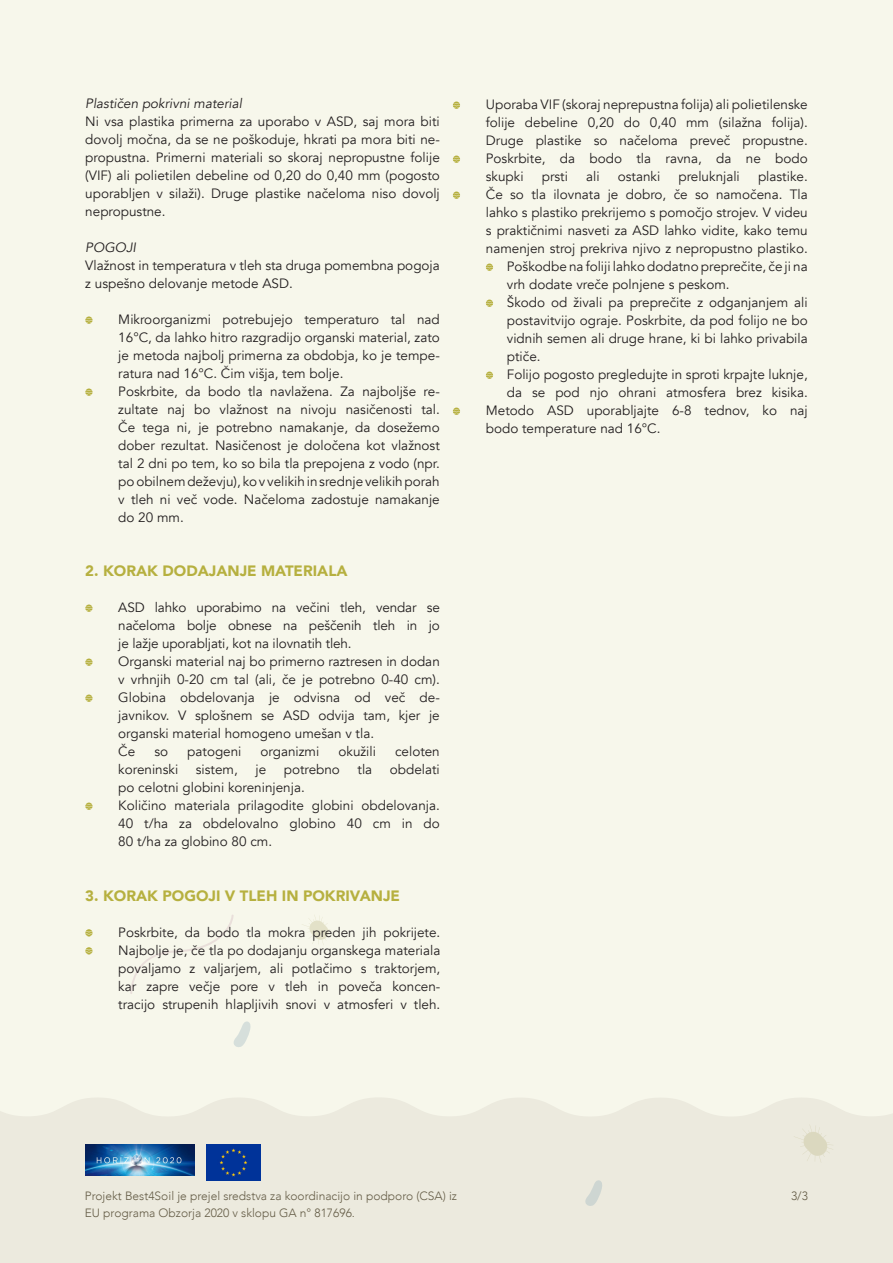
<style>
.page{position:relative;width:893px;height:1263px;background:#fff}
.page>*{position:absolute;margin:0;border:0;box-sizing:border-box;transform-origin:0 0}
.t1{font:900 15px "Avenir";color:#b6b03f}
.t2{font:13.5px/18px "Avenir";color:#231f20;text-align:justify}
.t3{font:italic 13.5px "Avenir";color:#231f20}
.t4{font:300 12px "Avenir";color:#645c46}
</style>
<div class="page">
<div style="left:0;top:206px;width:893px;height:891px;background:#f7f7eb"></div>
<div style="left:0;top:1097px;width:893px;height:166px;background:#eceade"></div>
<svg style="left:794px;top:1124px;width:39px;height:39px"></svg>
<div style="left:130px;top:914px;width:104px;height:80px;background:#f7f7eb"></div>
<svg style="left:585px;top:1180px;width:19px;height:27px"></svg>
<svg style="left:302px;top:914px;width:31px;height:31px"></svg>
<svg style="left:234px;top:1021px;width:18px;height:27px"></svg>
<div style="left:0;top:0;width:893px;height:206px;background:#f7f7eb"></div>
<img style="left:85px;top:1144px;width:109px;height:31px">
<img style="left:207px;top:1144px;width:53px;height:36px">
<svg style="left:85px;top:316px;width:8px;height:8px"></svg>
<svg style="left:85px;top:388px;width:8px;height:8px"></svg>
<svg style="left:85px;top:604px;width:8px;height:8px"></svg>
<svg style="left:85px;top:658px;width:8px;height:8px"></svg>
<svg style="left:85px;top:694px;width:8px;height:8px"></svg>
<svg style="left:85px;top:802px;width:8px;height:8px"></svg>
<svg style="left:85px;top:929px;width:8px;height:7px"></svg>
<svg style="left:85px;top:947px;width:8px;height:7px"></svg>
<svg style="left:453px;top:102px;width:7px;height:7px"></svg>
<svg style="left:453px;top:156px;width:7px;height:7px"></svg>
<svg style="left:453px;top:192px;width:7px;height:7px"></svg>
<svg style="left:486px;top:264px;width:7px;height:7px"></svg>
<svg style="left:486px;top:300px;width:7px;height:7px"></svg>
<svg style="left:486px;top:372px;width:7px;height:7px"></svg>
<svg style="left:453px;top:408px;width:7px;height:7px"></svg>
<p class="t3" style="left:85px;top:95px;width:158px">Plastičen pokrivni material</p>
<p class="t2" style="left:85px;top:112px;width:356px">Ni vsa plastika primerna za uporabo v ASD, saj mora biti dovolj močna, da se ne poškoduje, hkrati pa mora biti ne&shy;propustna. Primerni materiali so skoraj nepropustne folije (VIF) ali polietilen debeline od 0,20 do 0,40 mm (pogosto uporabljen v silaži). Druge plastike načeloma niso dovolj nepropustne.</p>
<p class="t3" style="left:85px;top:239px;width:52px">POGOJI</p>
<p class="t2" style="left:85px;top:256px;width:356px">Vlažnost in temperatura v tleh sta druga pomembna pogoja z uspešno delovanje metode ASD.</p>
<p class="t2" style="left:118px;top:310px;width:323px">Mikroorganizmi potrebujejo temperaturo tal nad</p>
<p class="t2" style="left:118px;top:328px;width:323px">16°C, da lahko hitro razgradijo organski material, zato</p>
<p class="t2" style="left:118px;top:346px;width:323px">je metoda najbolj primerna za obdobja, ko je tempe-</p>
<p class="t2" style="left:118px;top:364px;width:227px">ratura nad 16°C. Čim višja, tem bolje.</p>
<p class="t2" style="left:118px;top:382px;width:323px">Poskrbite, da bodo tla navlažena. Za najboljše re-</p>
<p class="t2" style="left:118px;top:400px;width:323px">zultate naj bo vlažnost na nivoju nasičenosti tal.</p>
<p class="t2" style="left:118px;top:418px;width:323px">Če tega ni, je potrebno namakanje, da dosežemo</p>
<p class="t2" style="left:118px;top:436px;width:323px">dober rezultat. Nasičenost je določena kot vlažnost</p>
<p class="t2" style="left:118px;top:454px;width:323px">tal 2 dni po tem, ko so bila tla prepojena z vodo (npr.</p>
<p class="t2" style="left:118px;top:472px;width:323px">po obilnem deževju), ko v velikih in srednje velikih porah</p>
<p class="t2" style="left:118px;top:490px;width:323px">v tleh ni več vode. Načeloma zadostuje namakanje</p>
<p class="t2" style="left:118px;top:508px;width:67px">do 20 mm.</p>
<p class="t1" style="left:85px;top:558px;width:264px">2. KORAK DODAJANJE MATERIALA</p>
<p class="t2" style="left:118px;top:598px;width:323px">ASD lahko uporabimo na večini tleh, vendar se</p>
<p class="t2" style="left:118px;top:616px;width:323px">načeloma bolje obnese na peščenih tleh in jo</p>
<p class="t2" style="left:118px;top:634px;width:235px">je lažje uporabljati, kot na ilovnatih tleh.</p>
<p class="t2" style="left:118px;top:652px;width:323px">Organski material naj bo primerno raztresen in dodan</p>
<p class="t2" style="left:118px;top:670px;width:323px">v vrhnjih 0-20 cm tal (ali, če je potrebno 0-40 cm).</p>
<p class="t2" style="left:118px;top:688px;width:323px">Globina obdelovanja je odvisna od več de-</p>
<p class="t2" style="left:118px;top:706px;width:323px">javnikov. V splošnem se ASD odvija tam, kjer je</p>
<p class="t2" style="left:118px;top:724px;width:257px">organski material homogeno umešan v tla.</p>
<p class="t2" style="left:118px;top:742px;width:19px">Če</p>
<p class="t2" style="left:154px;top:742px;width:15px">so</p>
<p class="t2" style="left:187px;top:742px;width:56px">patogeni</p>
<p class="t2" style="left:261px;top:742px;width:60px">organizmi</p>
<p class="t2" style="left:338px;top:742px;width:39px">okužili</p>
<p class="t2" style="left:395px;top:742px;width:46px">celoten</p>
<p class="t2" style="left:118px;top:760px;width:62px">koreninski</p>
<p class="t2" style="left:196px;top:760px;width:43px">sistem,</p>
<p class="t2" style="left:255px;top:760px;width:12px">je</p>
<p class="t2" style="left:284px;top:760px;width:58px">potrebno</p>
<p class="t2" style="left:358px;top:760px;width:16px">tla</p>
<p class="t2" style="left:390px;top:760px;width:51px">obdelati</p>
<p class="t2" style="left:118px;top:778px;width:188px">po celotni globini koreninjenja.</p>
<p class="t2" style="left:118px;top:796px;width:323px">Količino materiala prilagodite globini obdelovanja.</p>
<p class="t2" style="left:118px;top:814px;width:323px">40 t/ha za obdelovalno globino 40 cm in do</p>
<p class="t2" style="left:118px;top:832px;width:155px">80 t/ha za globino 80 cm.</p>
<p class="t1" style="left:85px;top:882px;width:316px">3. KORAK POGOJI V TLEH IN POKRIVANJE</p>
<p class="t2" style="left:118px;top:923px;width:324px">Poskrbite, da bodo tla mokra preden jih pokrijete.</p>
<p class="t2" style="left:118px;top:941px;width:324px">Najbolje je, če tla po dodajanju organskega materiala</p>
<p class="t2" style="left:118px;top:959px;width:324px">povaljamo z valjarjem, ali potlačimo s traktorjem,</p>
<p class="t2" style="left:118px;top:977px;width:324px">kar zapre večje pore v tleh in poveča koncen-</p>
<p class="t2" style="left:118px;top:995px;width:324px">tracijo strupenih hlapljivih snovi v atmosferi v tleh.</p>
<p class="t2" style="left:486px;top:95px;width:323px">Uporaba VIF (skoraj neprepustna folija) ali polietilenske</p>
<p class="t2" style="left:486px;top:113px;width:323px">folije debeline 0,20 do 0,40 mm (silažna folija).</p>
<p class="t2" style="left:486px;top:131px;width:323px">Druge plastike so načeloma preveč propustne.</p>
<p class="t2" style="left:486px;top:149px;width:323px">Poskrbite, da bodo tla ravna, da ne bodo</p>
<p class="t2" style="left:486px;top:167px;width:39px">skupki</p>
<p class="t2" style="left:542px;top:167px;width:28px">prsti</p>
<p class="t2" style="left:586px;top:167px;width:15px">ali</p>
<p class="t2" style="left:618px;top:167px;width:44px">ostanki</p>
<p class="t2" style="left:678px;top:167px;width:63px">preluknjali</p>
<p class="t2" style="left:758px;top:167px;width:51px">plastike.</p>
<p class="t2" style="left:486px;top:185px;width:323px">Če so tla ilovnata je dobro, če so namočena. Tla</p>
<p class="t2" style="left:486px;top:203px;width:323px">lahko s plastiko prekrijemo s pomočjo strojev. V videu</p>
<p class="t2" style="left:486px;top:221px;width:323px">s praktičnimi nasveti za ASD lahko vidite, kako temu</p>
<p class="t2" style="left:486px;top:239px;width:323px">namenjen stroj prekriva njivo z nepropustno plastiko.</p>
<p class="t2" style="left:507px;top:257px;width:302px">Poškodbe na foliji lahko dodatno preprečite, če ji na</p>
<p class="t2" style="left:507px;top:275px;width:224px">vrh dodate vreče polnjene s peskom.</p>
<p class="t2" style="left:507px;top:293px;width:302px">Škodo od živali pa preprečite z odganjanjem ali</p>
<p class="t2" style="left:507px;top:311px;width:302px">postavitvijo ograje. Poskrbite, da pod folijo ne bo</p>
<p class="t2" style="left:507px;top:329px;width:302px">vidnih semen ali druge hrane, ki bi lahko privabila</p>
<p class="t2" style="left:507px;top:347px;width:35px">ptiče.</p>
<p class="t2" style="left:507px;top:365px;width:302px">Folijo pogosto pregledujte in sproti krpajte luknje,</p>
<p class="t2" style="left:507px;top:383px;width:302px">da se pod njo ohrani atmosfera brez kisika.</p>
<p class="t2" style="left:486px;top:401px;width:323px">Metodo ASD uporabljajte 6-8 tednov, ko naj</p>
<p class="t2" style="left:486px;top:419px;width:176px">bodo temperature nad 16°C.</p>
<p class="t4" style="left:85px;top:1189px;width:374px">Projekt Best4Soil je prejel sredstva za koordinacijo in podporo (CSA) iz</p>
<p class="t4" style="left:85px;top:1205px;width:272px">EU programa Obzorja 2020 v sklopu GA n° 817696.</p>
<p class="t4" style="left:791px;top:1189px;width:18px">3/3</p>
</div>
